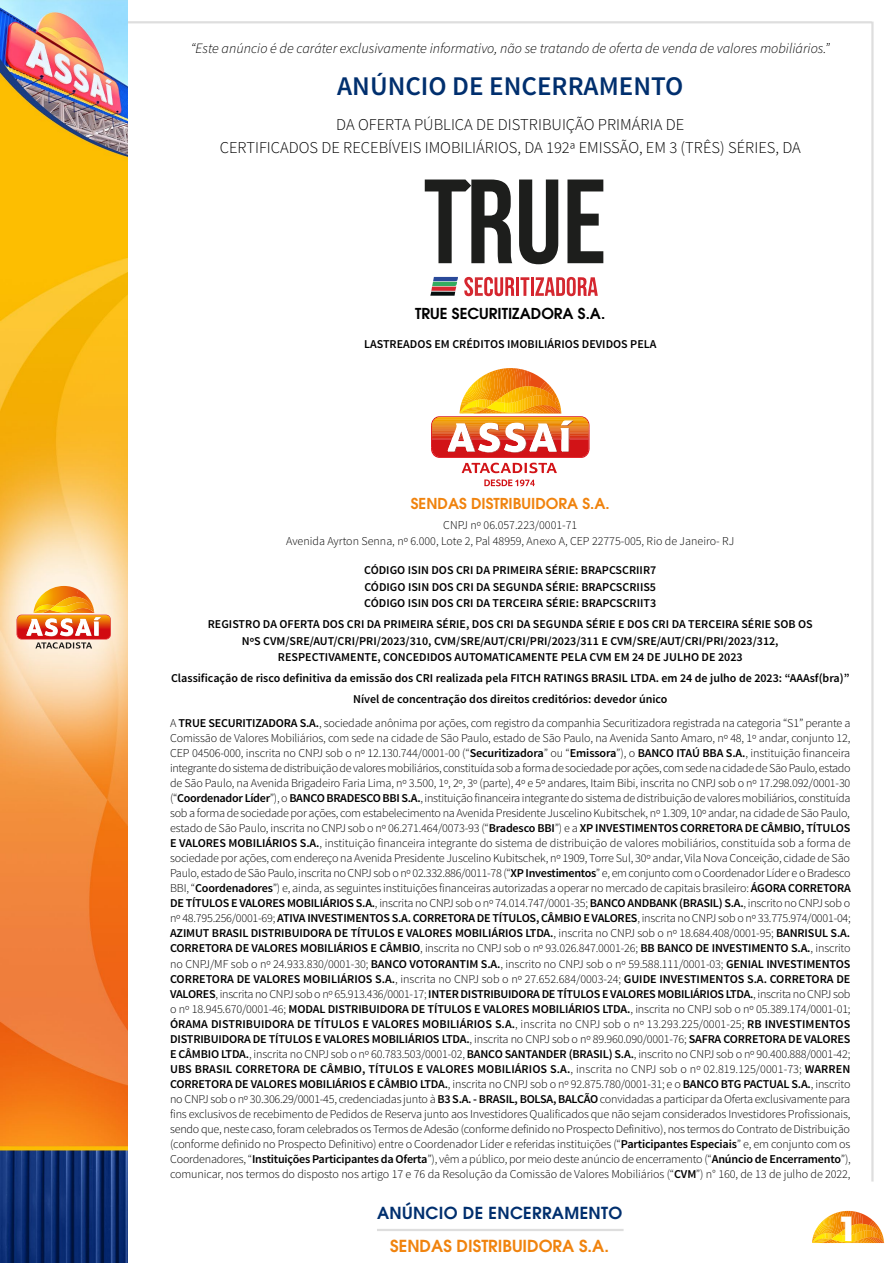
<style>
.page{position:relative;width:893px;height:1263px;background:#fff}
.page>*{position:absolute;margin:0;border:0;box-sizing:border-box;transform-origin:0 0}
.t1{font:700 33px "ITC Avant Garde Pro";color:#fff}
.t2{font:600 27px "Source Sans Pro";color:#002f6e}
.t3{font:300 16.5px/23.1px "Source Sans Pro";color:#000;text-align:center}
.t4{font:600 16.5px "ITC Avant Garde Pro";color:#f0830e}
.t5{font:600 16.5px "ITC Avant Garde Pro";letter-spacing:.02em;color:#002f6e}
.t6{font:600 15px "ITC Avant Garde Pro";color:#f0830e}
.t7{font:600 15px "ITC Avant Garde Pro";color:#000}
.t8{font:italic 300 14.25px "Source Sans Pro";color:#000}
.t9{font:300 12px/15px "Source Sans Pro";letter-spacing:-.01em;color:#000;text-align:justify}
.t10{font:600 12px/16.5px "Source Sans Pro";color:#000;text-align:center}
.s1{font-weight:600}
</style>
<div class="page">
<hr style="left:871px;top:22px;width:3px;height:1159px;background:#ccc">
<hr style="left:377px;top:1229px;width:247px;height:2px;background:#ccc">
<hr style="left:60px;top:21px;width:812px;height:2px;background:#ccc">
<img style="left:0;top:0;width:127px;height:1263px">
<svg style="left:17px;top:586px;width:94px;height:63px;background:#ecaa77"></svg>
<svg style="left:812px;top:1211px;width:72px;height:32px"></svg>
<svg style="left:430px;top:277px;width:168px;height:19px"></svg>
<svg style="left:425px;top:180px;width:87px;height:83px"></svg>
<svg style="left:519px;top:180px;width:39px;height:84px"></svg>
<svg style="left:567px;top:180px;width:36px;height:83px"></svg>
<svg style="left:484px;top:479px;width:51px;height:7px"></svg>
<svg style="left:431px;top:368px;width:159px;height:105px"></svg>
<p class="t8" style="left:191px;top:40px;width:641px">“Este anúncio é de caráter exclusivamente informativo, não se tratando de oferta de venda de valores mobiliários.”</p>
<h2 class="t2" style="left:337px;top:69px;width:348px">ANÚNCIO DE ENCERRAMENTO</h2>
<h4 class="t3" style="left:220px;top:113px;width:583px">DA OFERTA PÚBLICA DE DISTRIBUIÇÃO PRIMÁRIA DE<br>CERTIFICADOS DE RECEBÍVEIS IMOBILIÁRIOS, DA 192ª EMISSÃO, EM 3 (TRÊS) SÉRIES, DA</h4>
<h5 class="t7" style="left:415px;top:303px;width:191px">TRUE SECURITIZADORA S.A.</h5>
<p class="t10" style="left:364px;top:336px;width:294px">LASTREADOS EM CRÉDITOS IMOBILIÁRIOS DEVIDOS PELA</p>
<h5 class="t6" style="left:411px;top:493px;width:200px">SENDAS DISTRIBUIDORA S.A.</h5>
<p class="t9" style="left:286px;top:516px;width:450px;line-height:16.5px;text-align:center">CNPJ nº 06.057.223/0001-71<br>Avenida Ayrton Senna, nº 6.000, Lote 2, Pal 48959, Anexo A, CEP 22775-005, Rio de Janeiro- RJ</p>
<p class="t10" style="left:364px;top:562px;width:294px;text-align:justify">CÓDIGO ISIN DOS CRI DA PRIMEIRA SÉRIE: BRAPCSCRIIR7<br>CÓDIGO ISIN DOS CRI DA SEGUNDA SÉRIE: BRAPCSCRIIS5<br>CÓDIGO ISIN DOS CRI DA TERCEIRA SÉRIE: BRAPCSCRIIT3</p>
<p class="t10" style="left:208px;top:616px;width:606px">REGISTRO DA OFERTA DOS CRI DA PRIMEIRA SÉRIE, DOS CRI DA SEGUNDA SÉRIE E DOS CRI DA TERCEIRA SÉRIE SOB OS<br>NºS CVM/SRE/AUT/CRI/PRI/2023/310, CVM/SRE/AUT/CRI/PRI/2023/311 E CVM/SRE/AUT/CRI/PRI/2023/312,<br>RESPECTIVAMENTE, CONCEDIDOS AUTOMATICAMENTE PELA CVM EM 24 DE JULHO DE 2023</p>
<p class="t10" style="left:171px;top:668px;width:680px;line-height:20.9px">Classificação de risco definitiva da emissão dos CRI realizada pela FITCH RATINGS BRASIL LTDA. em 24 de julho de 2023: “AAAsf(bra)”<br>Nível de concentração dos direitos creditórios: devedor único</p>
<p class="t9" style="left:170px;top:715px;width:682px">A <span class="s1">TRUE SECURITIZADORA S.A.</span>, sociedade anônima por ações, com registro da companhia Securitizadora registrada na categoria “S1” perante a Comissão de Valores Mobiliários, com sede na cidade de São Paulo, estado de São Paulo, na Avenida Santo Amaro, nº 48, 1º andar, conjunto 12, CEP 04506-000, inscrita no CNPJ sob o nº 12.130.744/0001-00 (“<span class="s1">Securitizadora</span>” ou “<span class="s1">Emissora</span>”), o <span class="s1">BANCO ITAÚ BBA S.A.</span>, instituição financeira integrante do sistema de distribuição de valores mobiliários, constituída sob a forma de sociedade por ações, com sede na cidade de São Paulo, estado de São Paulo, na Avenida Brigadeiro Faria Lima, nº 3.500, 1º, 2º, 3º (parte), 4º e 5º andares, Itaim Bibi, inscrita no CNPJ sob o nº 17.298.092/0001-30 (“<span class="s1">Coordenador Líder</span>”), o <span class="s1">BANCO BRADESCO BBI S.A.</span>, instituição financeira integrante do sistema de distribuição de valores mobiliários, constituída sob a forma de sociedade por ações, com estabelecimento na Avenida Presidente Juscelino Kubitschek, nº 1.309, 10º andar, na cidade de São Paulo, estado de São Paulo, inscrita no CNPJ sob o nº 06.271.464/0073-93 (“<span class="s1">Bradesco BBI</span>”) e a <span class="s1">XP INVESTIMENTOS CORRETORA DE CÂMBIO, TÍTULOS E VALORES MOBILIÁRIOS S.A.</span>, instituição financeira integrante do sistema de distribuição de valores mobiliários, constituída sob a forma de sociedade por ações, com endereço na Avenida Presidente Juscelino Kubitschek, nº 1909, Torre Sul, 30º andar, Vila Nova Conceição, cidade de São Paulo, estado de São Paulo, inscrita no CNPJ sob o nº 02.332.886/0011-78 (“<span class="s1">XP Investimentos</span>” e, em conjunto com o Coordenador Líder e o Bradesco BBI, “<span class="s1">Coordenadores</span>”) e, ainda, as seguintes instituições financeiras autorizadas a operar no mercado de capitais brasileiro: <span class="s1">ÁGORA CORRETORA DE TÍTULOS E VALORES MOBILIÁRIOS S.A.</span>, inscrita no CNPJ sob o nº 74.014.747/0001-35; <span class="s1">BANCO ANDBANK (BRASIL) S.A.</span>, inscrito no CNPJ sob o nº 48.795.256/0001-69; <span class="s1">ATIVA INVESTIMENTOS S.A. CORRETORA DE TÍTULOS, CÂMBIO E VALORES</span>, inscrita no CNPJ sob o nº 33.775.974/0001-04; <span class="s1">AZIMUT BRASIL DISTRIBUIDORA DE TÍTULOS E VALORES MOBILIÁRIOS LTDA.</span>, inscrita no CNPJ sob o nº 18.684.408/0001-95; <span class="s1">BANRISUL S.A.<br>CORRETORA DE VALORES MOBILIÁRIOS E CÂMBIO</span>, inscrita no CNPJ sob o nº 93.026.847.0001-26; <span class="s1">BB BANCO DE INVESTIMENTO S.A.</span>, inscrito no CNPJ/MF sob o nº 24.933.830/0001-30; <span class="s1">BANCO VOTORANTIM S.A.</span>, inscrito no CNPJ sob o nº 59.588.111/0001-03; <span class="s1">GENIAL INVESTIMENTOS CORRETORA DE VALORES MOBILIÁRIOS S.A.</span>, inscrita no CNPJ sob o nº 27.652.684/0003-24; <span class="s1">GUIDE INVESTIMENTOS S.A. CORRETORA DE VALORES</span>, inscrita no CNPJ sob o nº 65.913.436/0001-17; <span class="s1">INTER DISTRIBUIDORA DE TÍTULOS E VALORES MOBILIÁRIOS LTDA.</span>, inscrita no CNPJ sob</p>
<p class="t9" style="left:170px;top:1001px;width:682px">o nº 18.945.670/0001-46; <span class="s1">MODAL DISTRIBUIDORA DE TÍTULOS E VALORES MOBILIÁRIOS LTDA.</span>, inscrita no CNPJ sob o nº 05.389.174/0001-01; <span class="s1">ÓRAMA DISTRIBUIDORA DE TÍTULOS E VALORES MOBILIÁRIOS S.A.</span>, inscrita no CNPJ sob o nº 13.293.225/0001-25; <span class="s1">RB INVESTIMENTOS DISTRIBUIDORA DE TÍTULOS E VALORES MOBILIÁRIOS LTDA.</span>, inscrita no CNPJ sob o nº 89.960.090/0001-76; <span class="s1">SAFRA CORRETORA DE VALORES E CÂMBIO LTDA.</span>, inscrita no CNPJ sob o nº 60.783.503/0001-02, <span class="s1">BANCO SANTANDER (BRASIL) S.A.</span>, inscrito no CNPJ sob o nº 90.400.888/0001-42; <span class="s1">UBS BRASIL CORRETORA DE CÂMBIO, TÍTULOS E VALORES MOBILIÁRIOS S.A.</span>, inscrita no CNPJ sob o nº 02.819.125/0001-73; <span class="s1">WARREN CORRETORA DE VALORES MOBILIÁRIOS E CÂMBIO LTDA.</span>, inscrita no CNPJ sob o nº 92.875.780/0001-31; e o <span class="s1">BANCO BTG PACTUAL S.A.</span>, inscrito no CNPJ sob o nº 30.306.29/0001-45, credenciadas junto à <span class="s1">B3 S.A. - BRASIL, BOLSA, BALCÃO</span> convidadas a participar da Oferta exclusivamente para fins exclusivos de recebimento de Pedidos de Reserva junto aos Investidores Qualificados que não sejam considerados Investidores Profissionais, sendo que, neste caso, foram celebrados os Termos de Adesão (conforme definido no Prospecto Definitivo), nos termos do Contrato de Distribuição (conforme definido no Prospecto Definitivo) entre o Coordenador Líder e referidas instituições (“<span class="s1">Participantes Especiais</span>” e, em conjunto com os Coordenadores, “<span class="s1">Instituições Participantes da Oferta</span>”), vêm a público, por meio deste anúncio de encerramento (“<span class="s1">Anúncio de Encerramento</span>”), comunicar, nos termos do disposto nos artigo 17 e 76 da Resolução da Comissão de Valores Mobiliários (“<span class="s1">CVM</span>”) n° 160, de 13 de julho de 2022,</p>
<h1 class="t1" style="left:838px;top:1206px;width:22px">1</h1>
<h3 class="t5" style="left:377px;top:1202px;width:247px">ANÚNCIO DE ENCERRAMENTO</h3>
<h3 class="t4" style="left:390px;top:1235px;width:220px">SENDAS DISTRIBUIDORA S.A.</h3>
</div>
